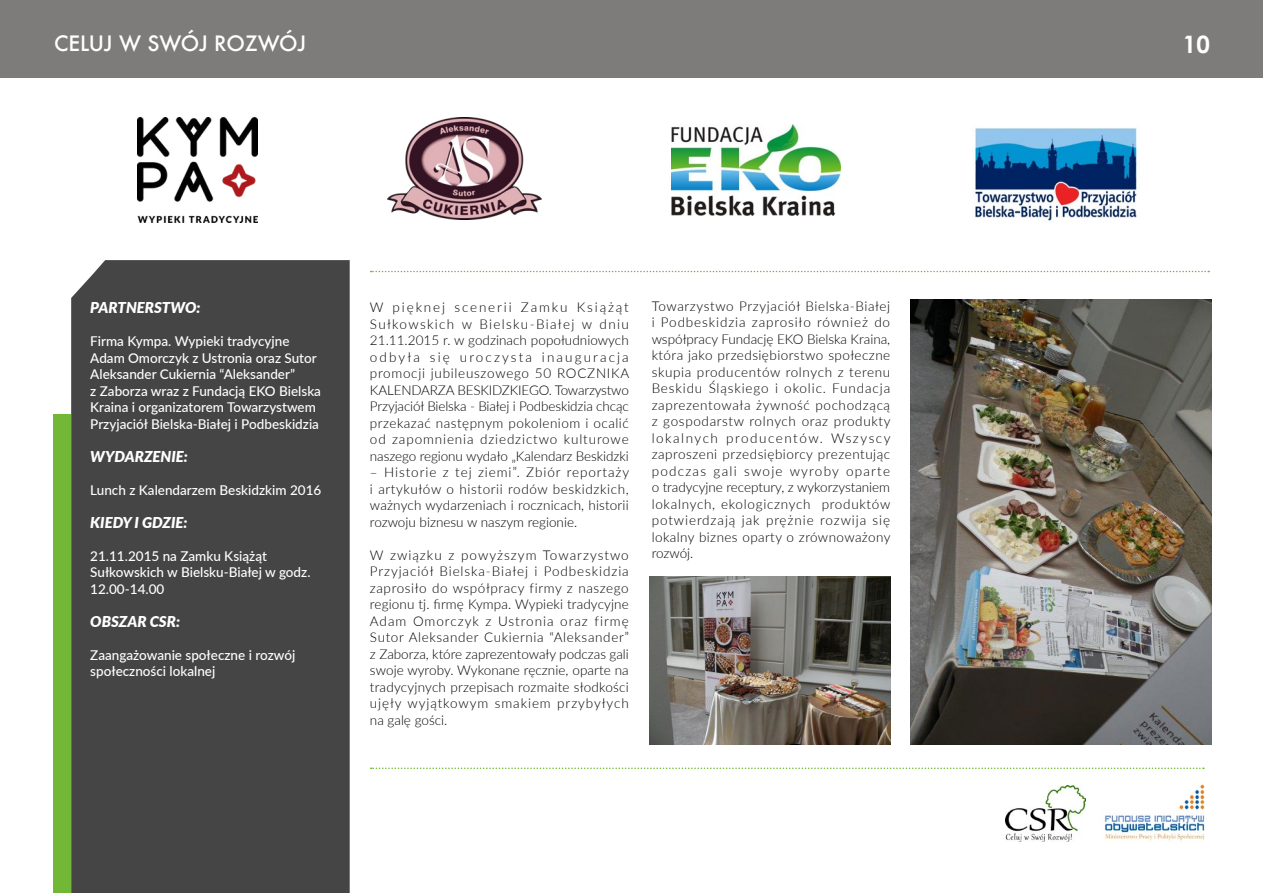
<style>
.page{position:relative;width:1263px;height:893px;background:#fff}
.page>*{position:absolute;margin:0;border:0;box-sizing:border-box;transform-origin:0 0}
.t1{font:700 24px "Century Gothic";color:#fff}
.t2{font:500 20.7px "Futura";color:#fff}
.t3{font:italic 900 15px "Lato";color:#fff}
.t4{font:300 13.5px/16.5px "Lato";letter-spacing:.015em;color:#000;text-align:justify}
.t5{font:500 13.5px/16.5px "Lato";color:#fff}
</style>
<div class="page">
<div style="left:0;top:0;width:1263px;height:77px;background:#7d7c7b"></div>
<img style="left:1104px;top:784px;width:101px;height:57px">
<img style="left:1005px;top:786px;width:81px;height:56px">
<svg style="left:371px;top:767px;width:833px;height:2px"></svg>
<svg style="left:371px;top:271px;width:838px;height:1px"></svg>
<img style="left:138px;top:117px;width:119px;height:105px">
<img style="left:387px;top:117px;width:154px;height:102px">
<img style="left:671px;top:124px;width:169px;height:91px">
<img style="left:972px;top:128px;width:165px;height:93px">
<img style="left:649px;top:576px;width:241px;height:168px">
<img style="left:910px;top:300px;width:301px;height:444px">
<div style="left:71px;top:260px;width:279px;height:633px;background:#454545"></div>
<div style="left:54px;top:415px;width:17px;height:478px;background:#72b735"></div>
<h2 class="t2" style="left:54px;top:29px;width:254px">CELUJ W SWÓJ ROZWÓJ</h2>
<h1 class="t1" style="left:1183px;top:29px;width:28px">10</h1>
<p class="t3" style="left:90px;top:296px;width:112px">PARTNERSTWO:</p>
<p class="t5" style="left:90px;top:332px;width:232px">Firma Kympa. Wypieki tradycyjne Adam Omorczyk z Ustronia oraz Sutor Aleksander Cukiernia “Aleksander”<br>z Zaborza wraz z Fundacją EKO Bielska Kraina i organizatorem Towarzystwem Przyjaciół Bielska-Białej i Podbeskidzia</p>
<p class="t3" style="left:90px;top:445px;width:99px">WYDARZENIE:</p>
<p class="t5" style="left:90px;top:481px;width:232px">Lunch z Kalendarzem Beskidzkim 2016</p>
<p class="t3" style="left:90px;top:511px;width:99px">KIEDY I GDZIE:</p>
<p class="t5" style="left:90px;top:547px;width:222px">21.11.2015 na Zamku Książąt<br>Sułkowskich w Bielsku-Białej w godz.<br>12.00-14.00</p>
<p class="t3" style="left:90px;top:610px;width:91px">OBSZAR CSR:</p>
<p class="t5" style="left:90px;top:646px;width:207px">Zaangażowanie społeczne i rozwój społeczności lokalnej</p>
<p class="t4" style="left:370px;top:299px;width:261px">W pięknej scenerii Zamku Książąt Sułkowskich w Bielsku-Białej w dniu 21.11.2015 r. w godzinach popołudniowych odbyła się uroczysta inauguracja promocji jubileuszowego 50 ROCZNIKA KALENDARZA BESKIDZKIEGO. Towarzystwo Przyjaciół Bielska - Białej i Podbeskidzia chcąc przekazać następnym pokoleniom i ocalić od zapomnienia dziedzictwo kulturowe naszego regionu wydało „Kalendarz Beskidzki</p>
<p class="t4" style="left:370px;top:464px;width:261px">– Historie z tej ziemi”. Zbiór reportaży i artykułów o historii rodów beskidzkich, ważnych wydarzeniach i rocznicach, historii rozwoju biznesu w naszym regionie.</p>
<p class="t4" style="left:370px;top:546px;width:261px">W związku z powyższym Towarzystwo Przyjaciół Bielska-Białej i Podbeskidzia zaprosiło do współpracy firmy z naszego regionu tj. firmę Kympa. Wypieki tradycyjne Adam Omorczyk z Ustronia oraz firmę Sutor Aleksander Cukiernia “Aleksander” z Zaborza, które zaprezentowały podczas gali swoje wyroby. Wykonane ręcznie, oparte na tradycyjnych przepisach rozmaite słodkości ujęły wyjątkowym smakiem przybyłych na galę gości.</p>
<p class="t4" style="left:652px;top:297px;width:240px">Towarzystwo Przyjaciół Bielska-Białej i Podbeskidzia zaprosiło również do współpracy Fundację EKO Bielska Kraina, która jako przedsiębiorstwo społeczne skupia producentów rolnych z terenu Beskidu Śląskiego i okolic. Fundacja zaprezentowała żywność pochodzącą z gospodarstw rolnych oraz produkty lokalnych producentów. Wszyscy zaproszeni przedsiębiorcy prezentując podczas gali swoje wyroby oparte o tradycyjne receptury, z wykorzystaniem lokalnych, ekologicznych produktów potwierdzają jak prężnie rozwija się lokalny biznes oparty o zrównoważony rozwój.</p>
</div>
